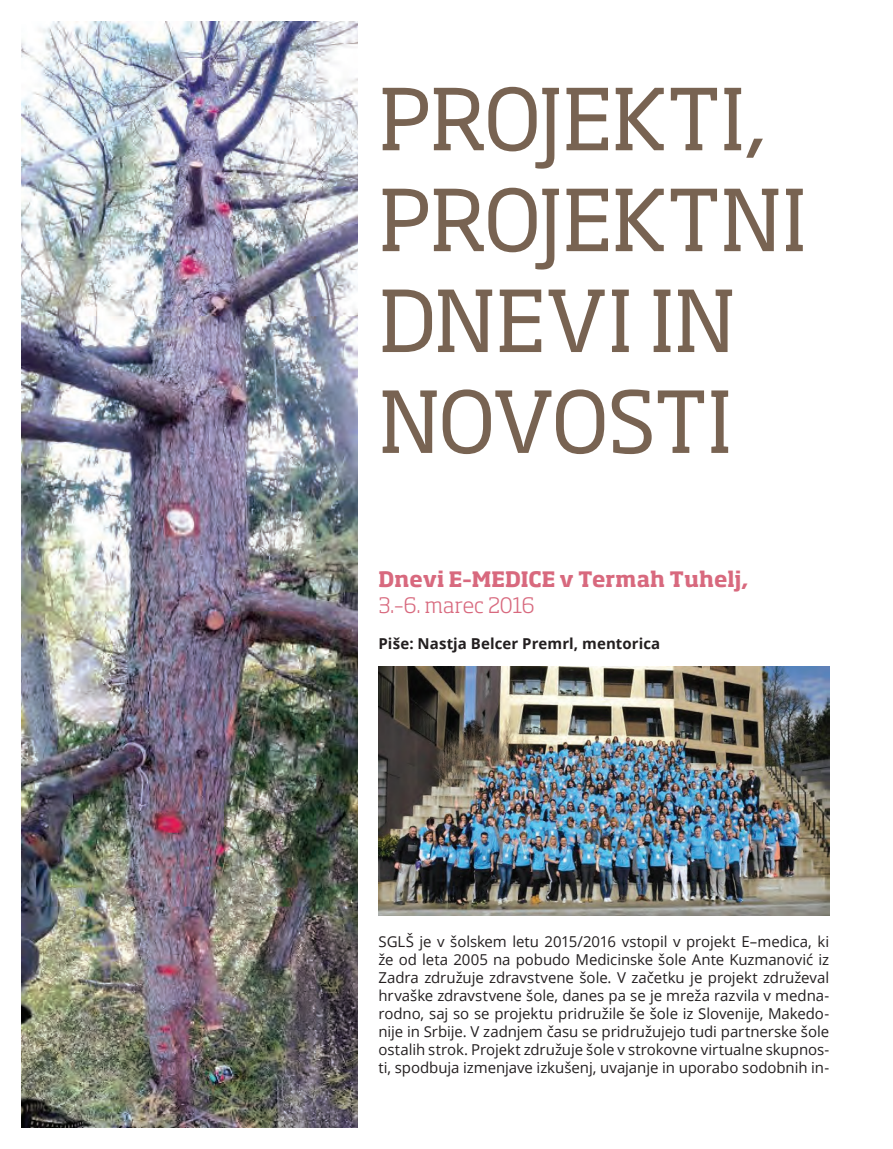
<style>
.page{position:relative;width:893px;height:1149px;background:#fff}
.page>*{position:absolute;margin:0;border:0;box-sizing:border-box;transform-origin:0 0}
.t1{font:84px/100.8px "Soho Pro";letter-spacing:-.015em;color:#786352}
.t2{font:700 21px "Soho Pro";color:#d8697e}
.t3{font:300 21px "Soho Pro";letter-spacing:-.01em;color:#d8697e}
.t4{font:15px/18px "Open Sans";letter-spacing:-.005em;color:#231f20;text-align:justify}
.t5{font:700 15px "Open Sans";letter-spacing:.005em;color:#231f20}
</style>
<div class="page">
<img style="left:21px;top:21px;width:336px;height:1106px">
<img style="left:378px;top:666px;width:451px;height:249px">
<p class="t1" style="left:378px;top:65px;width:430px">PROJEKTI,<br>PROJEKTNI</p>
<p class="t1" style="left:378px;top:267px;width:359px">DNEVI IN</p>
<p class="t1" style="left:378px;top:368px;width:356px">NOVOSTI</p>
<p class="t2" style="left:378px;top:564px;width:372px">Dnevi E–MEDICE v Termah Tuhelj,</p>
<p class="t3" style="left:378px;top:588px;width:158px">3.–6. marec 2016</p>
<p class="t5" style="left:378px;top:632px;width:283px">Piše: Nastja Belcer Premrl, mentorica</p>
<p class="t4" style="left:378px;top:931px;width:452px">SGLŠ je v šolskem letu 2015/2016 vstopil v projekt E–medica, ki že od leta 2005 na pobudo Medicinske šole Ante Kuzmanović iz Zadra združuje zdravstvene šole. V začetku je projekt združeval hrvaške zdravstvene šole, danes pa se je mreža razvila v medna&shy;rodno, saj so se projektu pridružile še šole iz Slovenije, Makedo&shy;nije in Srbije. V zadnjem času se pridružujejo tudi partnerske šole ostalih strok. Projekt združuje šole v strokovne virtualne skupnos&shy;ti, spodbuja izmenjave izkušenj, uvajanje in uporabo sodobnih in-</p>
</div>
